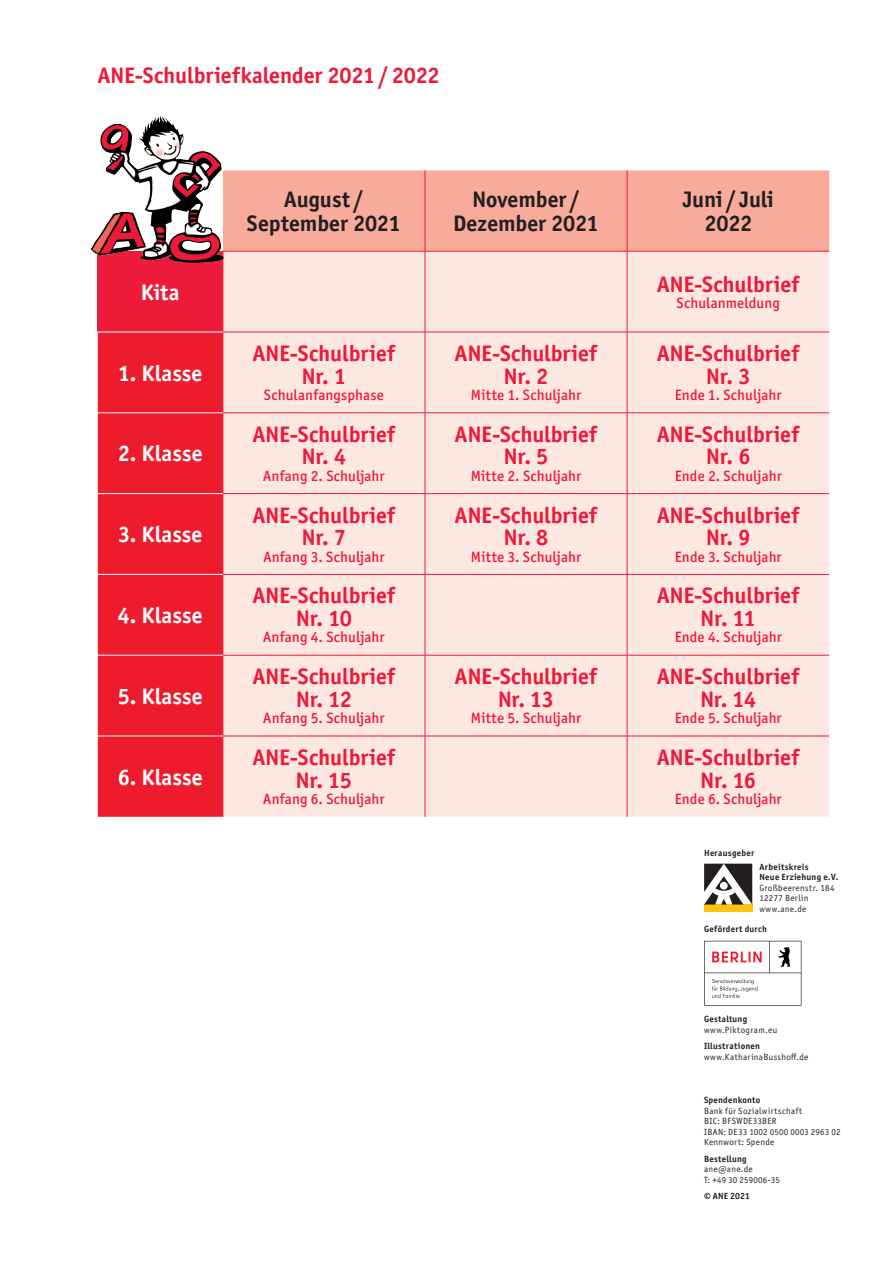
<style>
.page{position:relative;width:893px;height:1263px;background:#fff}
.page>*{position:absolute;margin:0;border:0;box-sizing:border-box;transform-origin:0 0}
.t1{font:700 22.5px/22.5px "Officina Sans ITC Pro";color:#ed1a3a;text-align:center}
.t2{font:700 22.5px/24px "Officina Sans ITC Pro";color:#231f20;text-align:center}
.t3{font:700 22.5px "Officina Sans ITC Pro";letter-spacing:.005em;color:#fff}
.t4{font:500 15px "Officina Sans ITC Pro";letter-spacing:.01em;color:#ed1a3a}
.t5{font:9px/10.5px "Officina Sans ITC Pro";letter-spacing:.035em;color:#231f20}
.t6{font:700 9px/10.5px "Officina Sans ITC Pro";letter-spacing:.03em;color:#231f20}
.t7{font:9px/10.5px "Officina Sans ITC Pro";letter-spacing:.015em;color:#231f20}
</style>
<div class="page">
<svg style="left:704px;top:941px;width:97px;height:65px"></svg>
<div style="left:704px;top:904px;width:48px;height:8px;background:#fec210"></div>
<svg style="left:704px;top:864px;width:48px;height:40px"></svg>
<div style="left:233px;top:170px;width:596px;height:81px;background:#f8aa9b"></div>
<div style="left:98px;top:251px;width:125px;height:81px;background:#ed1a3a"></div>
<div style="left:224px;top:252px;width:605px;height:565px;background:#fde7e1"></div>
<div style="left:98px;top:333px;width:125px;height:484px;background:#ee1b2d"></div>
<hr style="left:425px;top:170px;width:1px;height:81px;background:#ed1a3a">
<hr style="left:627px;top:170px;width:1px;height:81px;background:#ed1a3a">
<hr style="left:223px;top:251px;width:202px;height:1px;background:#ed1a3a">
<hr style="left:425px;top:251px;width:202px;height:1px;background:#ed1a3a">
<hr style="left:425px;top:251px;width:1px;height:81px;background:#ed1a3a">
<hr style="left:627px;top:251px;width:202px;height:1px;background:#ed1a3a">
<hr style="left:627px;top:251px;width:1px;height:81px;background:#ed1a3a">
<hr style="left:223px;top:332px;width:202px;height:1px;background:#ed1a3a">
<hr style="left:223px;top:332px;width:1px;height:81px;background:#ed1a3a">
<hr style="left:425px;top:332px;width:202px;height:1px;background:#ed1a3a">
<hr style="left:425px;top:332px;width:1px;height:81px;background:#ed1a3a">
<hr style="left:627px;top:332px;width:202px;height:1px;background:#ed1a3a">
<hr style="left:627px;top:332px;width:1px;height:81px;background:#ed1a3a">
<hr style="left:223px;top:412px;width:202px;height:1px;background:#ed1a3a">
<hr style="left:223px;top:413px;width:1px;height:80px;background:#ed1a3a">
<hr style="left:425px;top:412px;width:202px;height:1px;background:#ed1a3a">
<hr style="left:425px;top:413px;width:1px;height:80px;background:#ed1a3a">
<hr style="left:627px;top:412px;width:202px;height:1px;background:#ed1a3a">
<hr style="left:627px;top:413px;width:1px;height:80px;background:#ed1a3a">
<hr style="left:223px;top:493px;width:202px;height:1px;background:#ed1a3a">
<hr style="left:223px;top:494px;width:1px;height:80px;background:#ed1a3a">
<hr style="left:425px;top:493px;width:202px;height:1px;background:#ed1a3a">
<hr style="left:425px;top:494px;width:1px;height:80px;background:#ed1a3a">
<hr style="left:627px;top:493px;width:202px;height:1px;background:#ed1a3a">
<hr style="left:627px;top:494px;width:1px;height:80px;background:#ed1a3a">
<hr style="left:223px;top:574px;width:202px;height:1px;background:#ed1a3a">
<hr style="left:223px;top:575px;width:1px;height:80px;background:#ed1a3a">
<hr style="left:425px;top:574px;width:202px;height:1px;background:#ed1a3a">
<hr style="left:425px;top:575px;width:1px;height:80px;background:#ed1a3a">
<hr style="left:627px;top:574px;width:202px;height:1px;background:#ed1a3a">
<hr style="left:627px;top:575px;width:1px;height:80px;background:#ed1a3a">
<hr style="left:223px;top:655px;width:202px;height:1px;background:#ed1a3a">
<hr style="left:223px;top:655px;width:1px;height:81px;background:#ed1a3a">
<hr style="left:425px;top:655px;width:202px;height:1px;background:#ed1a3a">
<hr style="left:425px;top:655px;width:1px;height:81px;background:#ed1a3a">
<hr style="left:627px;top:655px;width:202px;height:1px;background:#ed1a3a">
<hr style="left:627px;top:655px;width:1px;height:81px;background:#ed1a3a">
<hr style="left:223px;top:736px;width:202px;height:1px;background:#ed1a3a">
<hr style="left:223px;top:736px;width:1px;height:81px;background:#ed1a3a">
<hr style="left:425px;top:736px;width:202px;height:1px;background:#ed1a3a">
<hr style="left:425px;top:736px;width:1px;height:81px;background:#ed1a3a">
<hr style="left:627px;top:736px;width:202px;height:1px;background:#ed1a3a">
<hr style="left:627px;top:736px;width:1px;height:81px;background:#ed1a3a">
<hr style="left:98px;top:736px;width:125px;height:1px;background:#fff">
<hr style="left:98px;top:412px;width:125px;height:1px;background:#fff">
<hr style="left:98px;top:493px;width:125px;height:1px;background:#fff">
<hr style="left:98px;top:574px;width:125px;height:1px;background:#fff">
<hr style="left:98px;top:655px;width:125px;height:1px;background:#fff">
<hr style="left:223px;top:251px;width:1px;height:81px;background:#ed1a3a">
<img style="left:91px;top:117px;width:142px;height:149px">
<p class="t1" style="left:98px;top:64px;width:343px">ANE-Schulbriefkalender 2021 / 2022</p>
<p class="t2" style="left:247px;top:187px;width:155px">August /<br>September 2021</p>
<p class="t2" style="left:453px;top:187px;width:147px">November /<br>Dezember 2021</p>
<p class="t2" style="left:683px;top:187px;width:93px">Juni / Juli<br>2022</p>
<p class="t3" style="left:141px;top:278px;width:41px">Kita</p>
<p class="t1" style="left:657px;top:272px;width:144px">ANE-Schulbrief</p>
<p class="t4" style="left:676px;top:294px;width:105px">Schulanmeldung</p>
<p class="t3" style="left:118px;top:359px;width:86px">1. Klasse</p>
<p class="t3" style="left:118px;top:440px;width:86px">2. Klasse</p>
<p class="t3" style="left:118px;top:520px;width:86px">3. Klasse</p>
<p class="t3" style="left:118px;top:601px;width:86px">4. Klasse</p>
<p class="t3" style="left:118px;top:682px;width:86px">5. Klasse</p>
<p class="t3" style="left:118px;top:763px;width:86px">6. Klasse</p>
<p class="t1" style="left:253px;top:342px;width:144px">ANE-Schulbrief<br>Nr. 1</p>
<p class="t4" style="left:264px;top:386px;width:122px">Schulanfangsphase</p>
<p class="t1" style="left:253px;top:423px;width:144px">ANE-Schulbrief<br>Nr. 4</p>
<p class="t4" style="left:263px;top:467px;width:123px">Anfang 2. Schuljahr</p>
<p class="t1" style="left:253px;top:503px;width:144px">ANE-Schulbrief<br>Nr. 7</p>
<p class="t4" style="left:263px;top:547px;width:123px">Anfang 3. Schuljahr</p>
<p class="t1" style="left:253px;top:584px;width:144px">ANE-Schulbrief<br>Nr. 10</p>
<p class="t4" style="left:263px;top:628px;width:123px">Anfang 4. Schuljahr</p>
<p class="t1" style="left:253px;top:665px;width:144px">ANE-Schulbrief<br>Nr. 12</p>
<p class="t4" style="left:263px;top:709px;width:123px">Anfang 5. Schuljahr</p>
<p class="t1" style="left:253px;top:746px;width:144px">ANE-Schulbrief<br>Nr. 15</p>
<p class="t4" style="left:263px;top:790px;width:123px">Anfang 6. Schuljahr</p>
<p class="t1" style="left:455px;top:342px;width:144px">ANE-Schulbrief<br>Nr. 2</p>
<p class="t4" style="left:471px;top:386px;width:112px">Mitte 1. Schuljahr</p>
<p class="t1" style="left:455px;top:423px;width:144px">ANE-Schulbrief<br>Nr. 5</p>
<p class="t4" style="left:471px;top:467px;width:112px">Mitte 2. Schuljahr</p>
<p class="t1" style="left:455px;top:503px;width:144px">ANE-Schulbrief<br>Nr. 8</p>
<p class="t4" style="left:471px;top:547px;width:112px">Mitte 3. Schuljahr</p>
<p class="t1" style="left:455px;top:665px;width:144px">ANE-Schulbrief<br>Nr. 13</p>
<p class="t4" style="left:471px;top:709px;width:112px">Mitte 5. Schuljahr</p>
<p class="t1" style="left:657px;top:342px;width:144px">ANE-Schulbrief<br>Nr. 3</p>
<p class="t4" style="left:675px;top:386px;width:108px">Ende 1. Schuljahr</p>
<p class="t1" style="left:657px;top:423px;width:144px">ANE-Schulbrief<br>Nr. 6</p>
<p class="t4" style="left:675px;top:467px;width:109px">Ende 2. Schuljahr</p>
<p class="t1" style="left:657px;top:503px;width:144px">ANE-Schulbrief<br>Nr. 9</p>
<p class="t4" style="left:675px;top:547px;width:108px">Ende 3. Schuljahr</p>
<p class="t1" style="left:657px;top:584px;width:144px">ANE-Schulbrief<br>Nr. 11</p>
<p class="t4" style="left:675px;top:628px;width:109px">Ende 4. Schuljahr</p>
<p class="t1" style="left:657px;top:665px;width:144px">ANE-Schulbrief<br>Nr. 14</p>
<p class="t4" style="left:675px;top:709px;width:109px">Ende 5. Schuljahr</p>
<p class="t1" style="left:657px;top:746px;width:144px">ANE-Schulbrief<br>Nr. 16</p>
<p class="t4" style="left:675px;top:790px;width:109px">Ende 6. Schuljahr</p>
<p class="t6" style="left:704px;top:848px;width:52px">Herausgeber</p>
<p class="t6" style="left:759px;top:861px;width:81px">Arbeitskreis<br>Neue Erziehung e.V.</p>
<p class="t5" style="left:759px;top:882px;width:77px">Großbeerenstr. 184<br>12277 Berlin www.ane.de</p>
<p class="t6" style="left:704px;top:924px;width:64px">Gefördert durch</p>
<p class="t6" style="left:704px;top:1014px;width:45px">Gestaltung</p>
<p class="t5" style="left:704px;top:1024px;width:75px">www.Piktogram.eu</p>
<p class="t6" style="left:704px;top:1041px;width:57px">Illustrationen</p>
<p class="t5" style="left:704px;top:1051px;width:106px">www.KatharinaBusshoff.de</p>
<p class="t6" style="left:704px;top:1095px;width:58px">Spendenkonto</p>
<p class="t5" style="left:704px;top:1105px;width:138px">Bank für Sozialwirtschaft<br>BIC: BFSWDE33BER<br>IBAN: DE33 1002 0500 0003 2963 02<br>Kennwort: Spende</p>
<p class="t6" style="left:704px;top:1153px;width:44px">Bestellung</p>
<p class="t7" style="left:704px;top:1164px;width:77px">ane@ane.de<br>T: +49 30 259006-35</p>
<p class="t6" style="left:704px;top:1191px;width:47px">© ANE 2021</p>
</div>
